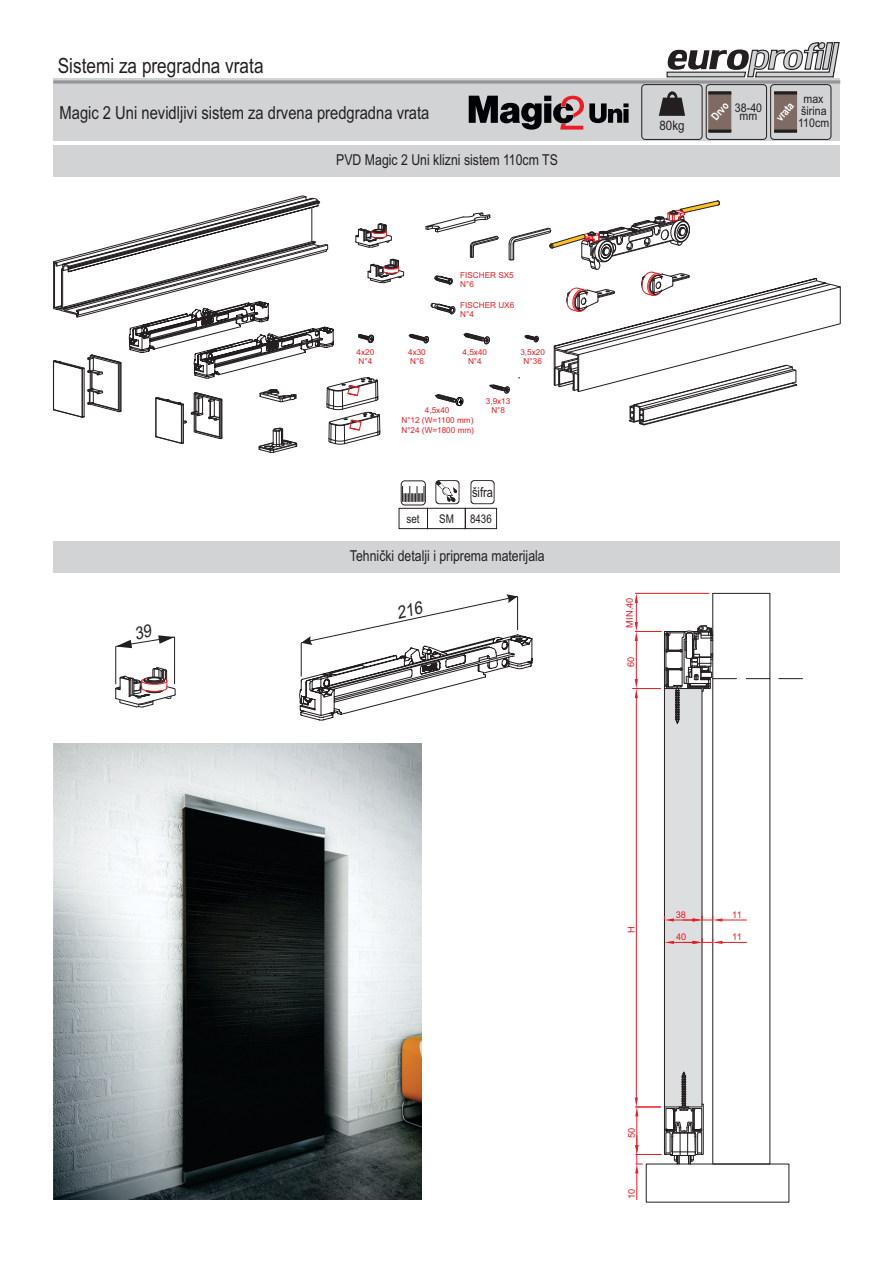
<style>
.page{position:relative;width:893px;height:1263px;background:#fff}
.page>*{position:absolute;margin:0;border:0;box-sizing:border-box;transform-origin:0 0}
.t1{font:21px "Arial Narrow";color:#231f20}
.t2{font:18px "Arial Narrow";color:#231f20}
.t3{font:15px "Arial Narrow";color:#231f20}
.t4{font:13.65px "Arial Narrow";color:#231f20}
.t5{font:13.05px "Arial Narrow";color:#231f20;scale:1.08 1}
.t6{font:12px/11.6px "Arial Narrow";color:#231f20;text-align:center;scale:1.08 1}
.t7{font:12px "Arial Narrow";color:#231f20}
.t8{font:700 10.8px "Arial Narrow";color:#fff}
.t9{font:9.3px "Arial";color:#ed1c24}
.t10{font:8.25px/9.8px "Arial";color:#ed1c24}
</style>
<div class="page">
<div style="left:53px;top:79px;width:787px;height:62px;background:#d1d3d4"></div>
<svg style="left:53px;top:80px;width:787px;height:4px;background:#9ea0a3"></svg>
<div style="left:53px;top:146px;width:787px;height:31px;background:#d1d3d4"></div>
<div style="left:401px;top:480px;width:25px;height:25px;border:1px solid #231f20;border-radius:4px"></div>
<svg style="left:402px;top:486px;width:23px;height:16px"></svg>
<svg style="left:435px;top:480px;width:24px;height:24px"></svg>
<svg style="left:470px;top:480px;width:25px;height:24px"></svg>
<div style="left:399px;top:508px;width:29px;height:21px;border:1px solid #231f20"></div>
<div style="left:427px;top:508px;width:38px;height:21px;border:1px solid #231f20"></div>
<div style="left:465px;top:508px;width:32px;height:21px;border:1px solid #231f20"></div>
<div style="left:641px;top:84px;width:61px;height:56px;border:1px solid #231f20;border-radius:3px"></div>
<svg style="left:659px;top:91px;width:26px;height:25px"></svg>
<div style="left:706px;top:84px;width:61px;height:56px;border:1px solid #231f20;border-radius:3px"></div>
<svg style="left:666px;top:42px;width:174px;height:36px"></svg>
<div style="left:708px;top:92px;width:23px;height:40px;background:#806b64"></div>
<svg style="left:469px;top:96px;width:160px;height:34px"></svg>
<svg style="left:53px;top:196px;width:788px;height:257px"></svg>
<svg style="left:632px;top:593px;width:138px;height:606px"></svg>
<div style="left:53px;top:542px;width:787px;height:31px;background:#d1d3d4"></div>
<svg style="left:779px;top:678px;width:23px;height:1px"></svg>
<img style="left:53px;top:744px;width:369px;height:456px">
<svg style="left:115px;top:667px;width:61px;height:40px"></svg>
<hr style="left:115px;top:646px;width:1px;height:38px;background:#231f20">
<hr style="left:174px;top:637px;width:1px;height:47px;background:#231f20">
<div style="left:770px;top:84px;width:61px;height:56px;border:1px solid #231f20;border-radius:3px"></div>
<div style="left:774px;top:92px;width:23px;height:40px;background:#806b64"></div>
<hr style="left:774px;top:91px;width:23px;height:3px;background:#231f20">
<hr style="left:774px;top:130px;width:23px;height:3px;background:#231f20">
<hr style="left:708px;top:91px;width:23px;height:3px;background:#231f20">
<hr style="left:708px;top:130px;width:23px;height:3px;background:#231f20">
<svg style="left:115px;top:635px;width:60px;height:13px"></svg>
<svg style="left:299px;top:594px;width:233px;height:126px"></svg>
<h1 class="t1" style="left:58px;top:58px;width:207px">Sistemi za pregradna vrata</h1>
<h2 class="t2" style="left:60px;top:106px;width:371px">Magic 2 Uni nevidljivi sistem za drvena predgradna vrata</h2>
<h3 class="t3" style="left:336px;top:154px;width:223px">PVD Magic 2 Uni klizni sistem 110cm TS</h3>
<p class="t10" style="left:460px;top:271px;width:55px">FISCHER SX5<br>N°6</p>
<p class="t10" style="left:460px;top:301px;width:56px">FISCHER UX6<br>N°4</p>
<p class="t10" style="left:357px;top:347px;width:19px">4x20<br>N°4</p>
<p class="t10" style="left:408px;top:347px;width:19px">4x30<br>N°6</p>
<p class="t10" style="left:520px;top:347px;width:26px;text-align:center">3,5x20<br>N°36</p>
<p class="t10" style="left:463px;top:347px;width:26px;text-align:center">4,5x40<br>N°4</p>
<p class="t10" style="left:486px;top:396px;width:26px">3,9x13</p>
<p class="t10" style="left:425px;top:406px;width:26px">4,5x40</p>
<p class="t10" style="left:491px;top:406px;width:15px">N°8</p>
<p class="t10" style="left:401px;top:416px;width:74px">N°12 (W=1100 mm)<br>N°24 (W=1800 mm)</p>
<h3 class="t7" style="left:407px;top:514px;width:15px">set</h3>
<h3 class="t4" style="left:472px;top:487px;width:23px">šifra</h3>
<h3 class="t7" style="left:439px;top:514px;width:16px">SM</h3>
<h3 class="t7" style="left:470px;top:514px;width:23px">8436</h3>
<h3 class="t3" style="left:350px;top:550px;width:196px">Tehnički detalji i priprema materijala</h3>
<h3 class="t5" style="left:659px;top:121px;width:25px">80kg</h3>
<h3 class="t8" style="left:711px;top:116px;width:22px;rotate:-50deg">Drvo</h3>
<h3 class="t6" style="left:739px;top:112px;width:18px">mm</h3>
<h3 class="t6" style="left:735px;top:103px;width:27px">38-40</h3>
<h3 class="t8" style="left:775px;top:117px;width:23px;rotate:-50deg">vrata</h3>
<h3 class="t6" style="left:798px;top:95px;width:30px">max širina<br>110cm</h3>
<p class="t9" style="left:626px;top:628px;width:32px;rotate:-90deg">MIN.40</p>
<p class="t9" style="left:627px;top:667px;width:12px;rotate:-90deg">60</p>
<p class="t9" style="left:628px;top:933px;width:8px;rotate:-90deg">H</p>
<p class="t9" style="left:676px;top:911px;width:12px">38</p>
<p class="t9" style="left:732px;top:911px;width:11px">11</p>
<p class="t9" style="left:676px;top:933px;width:12px">40</p>
<p class="t9" style="left:732px;top:934px;width:11px">11</p>
<p class="t9" style="left:628px;top:1138px;width:12px;rotate:-90deg">50</p>
<p class="t9" style="left:628px;top:1199px;width:12px;rotate:-90deg">10</p>
</div>
